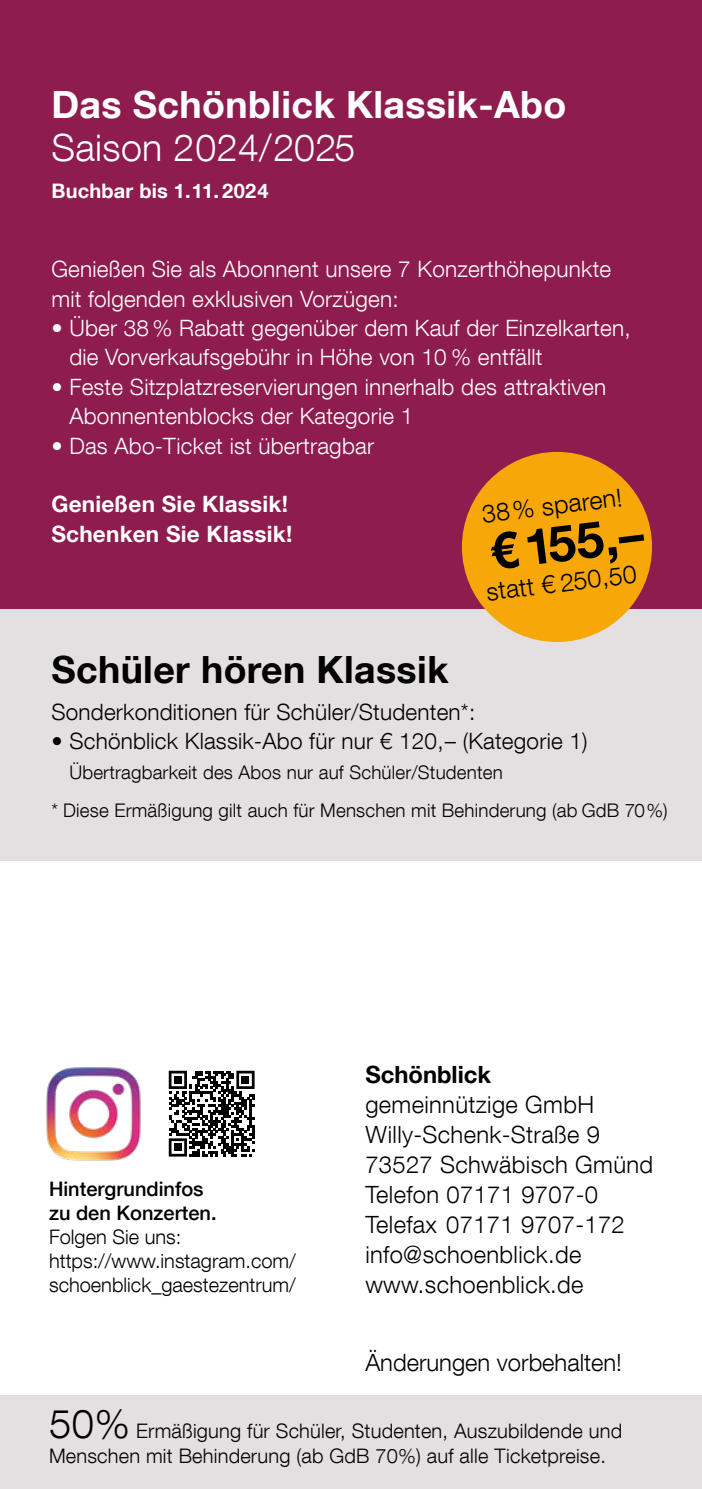
<style>
.page{position:relative;width:702px;height:1489px;background:#fff}
.page>*{position:absolute;margin:0;border:0;box-sizing:border-box;transform-origin:0 0}
.t1{font:700 50px "Helvetica Neue LT Com";color:#000}
.t2{font:700 37.5px "Helvetica Neue LT Com";letter-spacing:.01em;color:#fff}
.t3{font:700 37.5px "Helvetica Neue LT Com";letter-spacing:.01em;color:#000}
.t4{font:300 37.5px "Helvetica Neue LT Com";letter-spacing:.01em;color:#fff}
.t5{font:300 25px "Helvetica Neue LT Com";color:#000}
.t6{font:300 23.75px/30px "Helvetica Neue LT Com";letter-spacing:.015em;color:#000}
.t7{font:700 23.75px "Helvetica Neue LT Com";color:#000}
.t8{font:300 22.5px/29.5px "Helvetica Neue LT Com";letter-spacing:.01em;color:#fff}
.t9{font:300 22.5px "Helvetica Neue LT Com";letter-spacing:.01em;color:#000}
.t10{font:700 22.5px/29.5px "Helvetica Neue LT Com";letter-spacing:.01em;color:#fff}
.t11{font:300 20px/24px "Helvetica Neue LT Com";letter-spacing:.01em;color:#000}
.t12{font:500 20px/24px "Helvetica Neue LT Com";color:#000}
.t13{font:700 20px "Helvetica Neue LT Com";letter-spacing:.01em;color:#fff}
.t14{font:300 18.75px/38.8px "Helvetica Neue LT Com";letter-spacing:.01em;color:#000}
.s1{font-size:40px}
</style>
<div class="page">
<div style="left:0;top:607px;width:702px;height:253px;background:#e4dfe0"></div>
<div style="left:0;top:1394px;width:702px;height:94px;background:#e4dfe0"></div>
<div style="left:0;top:0;width:702px;height:608px;background:#8e1c4e"></div>
<div style="left:462px;top:452px;width:190px;height:190px;background:#f7a708;border-radius:50%"></div>
<img style="left:46px;top:1067px;width:95px;height:94px">
<svg style="left:169px;top:1070px;width:85px;height:86px"></svg>
<div style="left:174px;top:1075px;width:8px;height:8px;background:#000"></div>
<div style="left:241px;top:1075px;width:8px;height:8px;background:#000"></div>
<div style="left:174px;top:1143px;width:8px;height:8px;background:#000"></div>
<h2 class="t2" style="left:51px;top:81px;width:516px">Das Schönblick Klassik-Abo</h2>
<h2 class="t4" style="left:51px;top:124px;width:305px">Saison 2024/2025</h2>
<p class="t13" style="left:51px;top:178px;width:218px">Buchbar bis 1.11. 2024</p>
<p class="t8" style="left:51px;top:254px;width:561px">Genießen Sie als Abonnent unsere 7 Konzerthöhepunkte mit folgenden exklusiven Vorzügen:</p>
<p class="t8" style="left:69px;top:313px;width:562px;text-indent:-18px">• Über 38% Rabatt gegenüber dem Kauf der Einzelkarten, die Vorverkaufsgebühr in Höhe von 10 % entfällt</p>
<p class="t8" style="left:69px;top:371px;width:538px;text-indent:-18px">• Feste Sitzplatzreservierungen innerhalb des attraktiven<br>Abonnentenblocks der Kategorie 1</p>
<p class="t8" style="left:51px;top:430px;width:324px">• Das Abo-Ticket ist übertragbar</p>
<p class="t10" style="left:51px;top:489px;width:242px">Genießen Sie Klassik!<br>Schenken Sie Klassik!</p>
<p class="t5" style="left:480px;top:499px;width:143px;rotate:-7deg">38% sparen!</p>
<h1 class="t1" style="left:486px;top:520px;width:155px;rotate:-7deg">€ 155,–</h1>
<p class="t5" style="left:484px;top:576px;width:153px;rotate:-7deg">statt € 250,50</p>
<h2 class="t3" style="left:51px;top:646px;width:399px">Schüler hören Klassik</h2>
<p class="t9" style="left:51px;top:698px;width:425px">Sonderkonditionen für Schüler/Studenten*:</p>
<p class="t9" style="left:51px;top:727px;width:537px">• Schönblick Klassik-Abo für nur € 120,– (Kategorie 1)</p>
<p class="t14" style="left:51px;top:752px;width:618px;text-indent:18px">Übertragbarkeit des Abos nur auf Schüler/Studenten<br>* Diese Ermäßigung gilt auch für Menschen mit Behinderung (ab GdB 70%)</p>
<p class="t12" style="left:49px;top:1176px;width:169px">Hintergrundinfos zu den Konzerten.</p>
<p class="t11" style="left:49px;top:1223px;width:248px">Folgen Sie uns: https://www.instagram.com/ schoenblick_gaestezentrum/</p>
<p class="t7" style="left:365px;top:1059px;width:127px">Schönblick</p>
<p class="t6" style="left:365px;top:1089px;width:289px">gemeinnützige GmbH<br>Willy-Schenk-Straße 9<br>73527 Schwäbisch Gmünd<br>Telefon 07171 9707-0<br>Telefax 07171 9707-172 info@schoenblick.de www.schoenblick.de</p>
<p class="t6" style="left:365px;top:1347px;width:258px">Änderungen vorbehalten!</p>
<p class="t11" style="left:49px;top:1417px;width:574px;line-height:25px"><span class="s1">50%</span> Ermäßigung für Schüler, Studenten, Auszubildende und<br>Menschen mit Behinderung (ab GdB 70%) auf alle Ticketpreise.</p>
</div>
